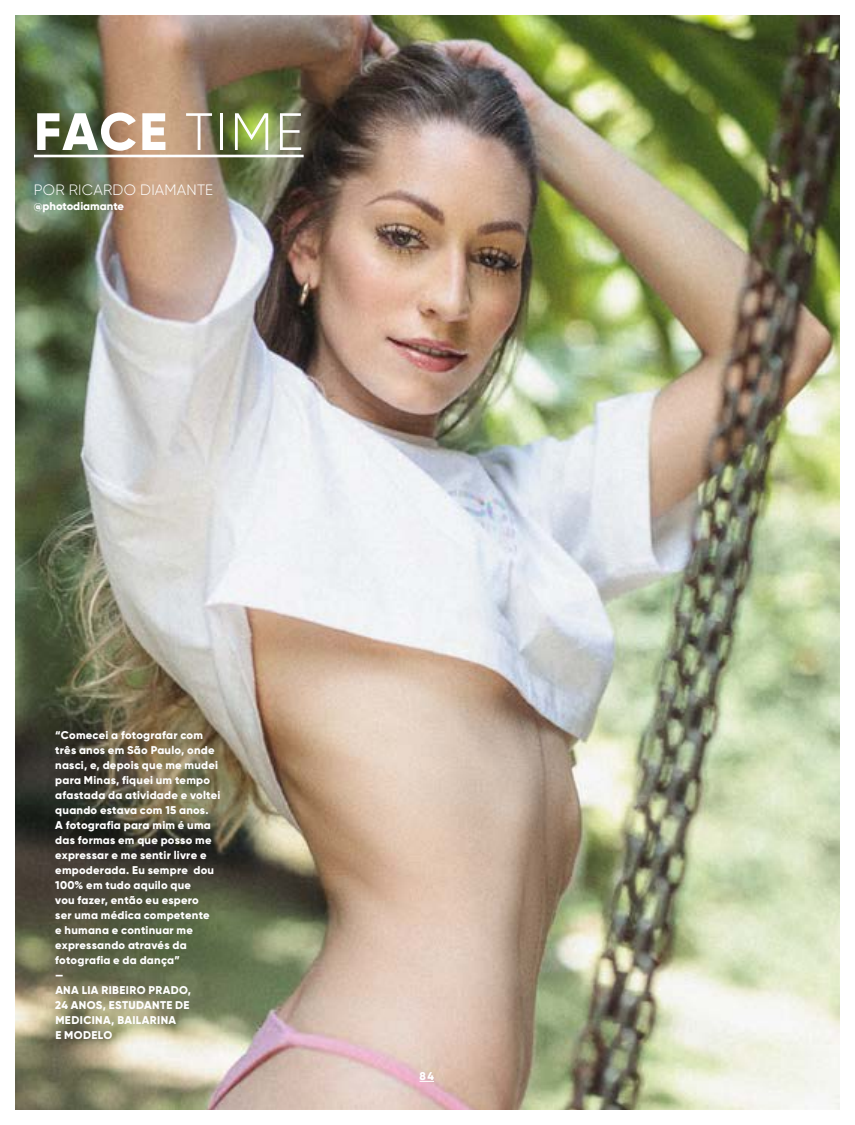
<style>
.page{position:relative;width:855px;height:1125px;background:#fff}
.page>*{position:absolute;margin:0;border:0;box-sizing:border-box;transform-origin:0 0}
.t1{font:800 52.5px "Gilroy";color:#fff}
.t2{font:300 15px "Gilroy";letter-spacing:.015em;color:#fff}
.t3{font:800 11.25px/15px "Gilroy";letter-spacing:.02em;color:#fff}
.t4{font:800 11.25px "Gilroy";color:#fff}
.s1{font-weight:300}
</style>
<div class="page">
<img style="left:15px;top:15px;width:825px;height:1095px">
<svg style="left:419px;top:1081px;width:15px;height:1px"></svg>
<hr style="left:34px;top:155px;width:270px;height:2px;background:#fff">
<h1 class="t1" style="left:34px;top:99px;width:271px">FACE <span class="s1">TIME</span></h1>
<h2 class="t2" style="left:34px;top:181px;width:181px">POR RICARDO DIAMANTE</h2>
<p class="t4" style="left:34px;top:199px;width:92px">@photodiamante</p>
<p class="t3" style="left:55px;top:727px;width:167px">“Comecei a fotografar com três anos em São Paulo, onde nasci, e, depois que me mudei para Minas, fiquei um tempo afastada da atividade e voltei quando estava com 15 anos.<br>A fotografia para mim é uma das formas em que posso me expressar e me sentir livre e empoderada. Eu sempre dou<br>100% em tudo aquilo que<br>vou fazer, então eu espero<br>ser uma médica competente<br>e humana e continuar me expressando através da fotografia e da dança”<br>—<br>ANA LIA RIBEIRO PRADO,<br>24 ANOS, ESTUDANTE DE<br>MEDICINA, BAILARINA<br>E MODELO</p>
<p class="t3" style="left:419px;top:1068px;width:16px">84</p>
</div>
